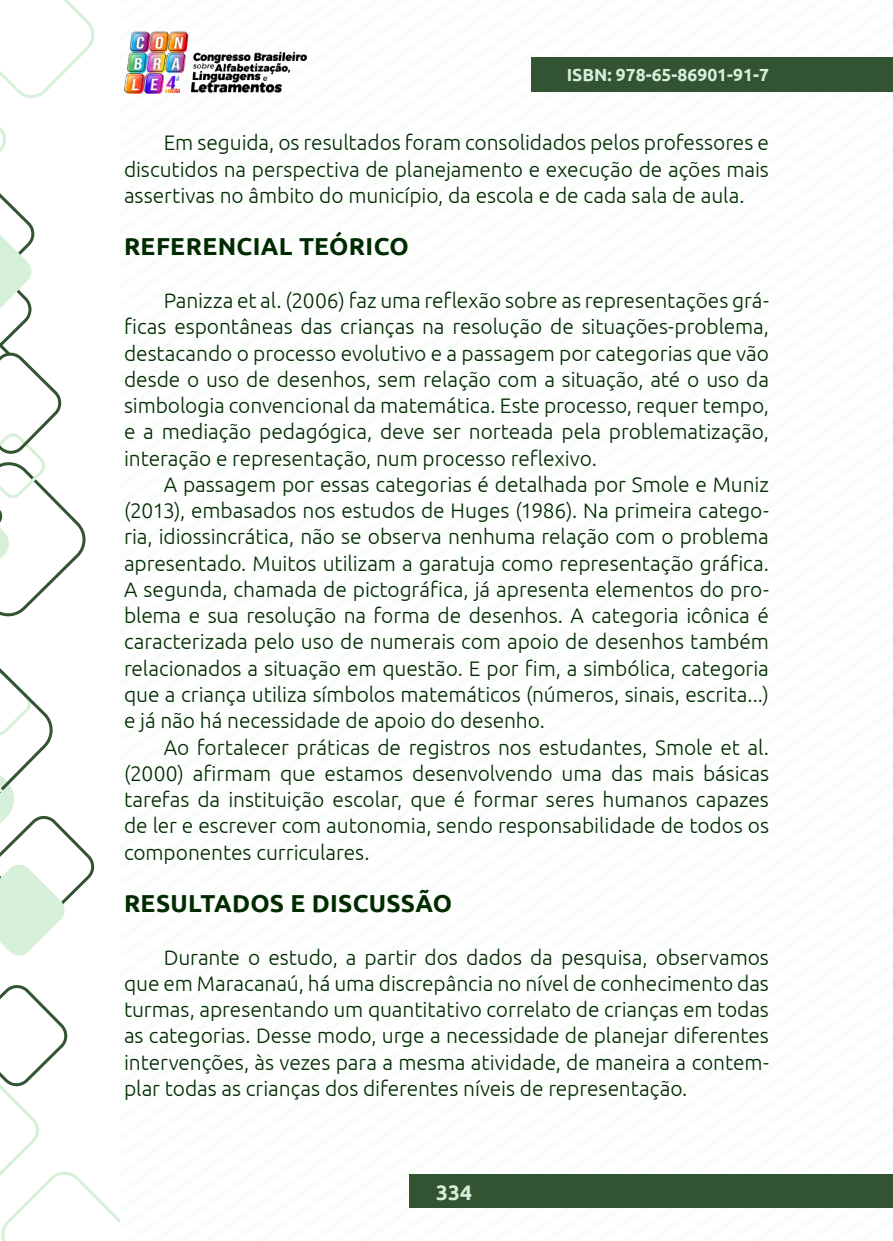
<style>
.page{position:relative;width:893px;height:1241px;background:#fff}
.page>*{position:absolute;margin:0;border:0;box-sizing:border-box;transform-origin:0 0}
._9_SUBTÍTULO{font:700 24.5px "Ubuntu";letter-spacing:.01em;color:#002b00}
._8_CORPO{font:300 21px/26.2px "Ubuntu";letter-spacing:-.005em;color:#002b00;text-align:justify}
.t1{font:700 21px "Ubuntu";color:#d6efda}
.t2{font:700 17.5px "Ubuntu";color:#d6efda}
</style>
<div class="page">
<img style="left:124px;top:31px;width:182px;height:62px">
<div style="left:532px;top:57px;width:361px;height:35px;background:#335433"></div>
<div style="left:410px;top:1174px;width:483px;height:33px;background:#335433"></div>
<svg style="left:0;top:985px;width:119px;height:255px"></svg>
<svg style="left:0;top:0;width:94px;height:616px"></svg>
<svg style="left:0;top:668px;width:94px;height:288px"></svg>
<p class="t2" style="left:567px;top:64px;width:204px">ISBN: 978-65-86901-91-7</p>
<p class="_8_CORPO" style="left:124px;top:129px;width:646px;text-indent:40px">Em seguida, os resultados foram consolidados pelos professores e discutidos na perspectiva de planejamento e execução de ações mais assertivas no âmbito do município, da escola e de cada sala de aula.</p>
<p class="_9_SUBTÍTULO" style="left:124px;top:232px;width:286px">REFERENCIAL TEÓRICO</p>
<p class="_8_CORPO" style="left:124px;top:287px;width:646px;text-indent:40px">Panizza et al. (2006) faz uma reflexão sobre as representações grá&shy;ficas espontâneas das crianças na resolução de situações-problema, destacando o processo evolutivo e a passagem por categorias que vão desde o uso de desenhos, sem relação com a situação, até o uso da simbologia convencional da matemática. Este processo, requer tempo, e a mediação pedagógica, deve ser norteada pela problematização, interação e representação, num processo reflexivo.</p>
<p class="_8_CORPO" style="left:124px;top:470px;width:646px;text-indent:40px">A passagem por essas categorias é detalhada por Smole e Muniz (2013), embasados nos estudos de Huges (1986). Na primeira catego&shy;ria, idiossincrática, não se observa nenhuma relação com o problema apresentado. Muitos utilizam a garatuja como representação gráfica.<br>A segunda, chamada de pictográfica, já apresenta elementos do pro&shy;blema e sua resolução na forma de desenhos. A categoria icônica é caracterizada pelo uso de numerais com apoio de desenhos também relacionados a situação em questão. E por fim, a simbólica, categoria que a criança utiliza símbolos matemáticos (números, sinais, escrita...) e já não há necessidade de apoio do desenho.</p>
<p class="_8_CORPO" style="left:124px;top:733px;width:646px;text-indent:40px">Ao fortalecer práticas de registros nos estudantes, Smole et al. (2000) afirmam que estamos desenvolvendo uma das mais básicas tarefas da instituição escolar, que é formar seres humanos capazes de ler e escrever com autonomia, sendo responsabilidade de todos os componentes curriculares.</p>
<p class="_9_SUBTÍTULO" style="left:124px;top:888px;width:330px">RESULTADOS E DISCUSSÃO</p>
<p class="_8_CORPO" style="left:124px;top:943px;width:646px;text-indent:40px">Durante o estudo, a partir dos dados da pesquisa, observamos que em Maracanaú, há uma discrepância no nível de conhecimento das turmas, apresentando um quantitativo correlato de crianças em todas as categorias. Desse modo, urge a necessidade de planejar diferentes intervenções, às vezes para a mesma atividade, de maneira a contem&shy;plar todas as crianças dos diferentes níveis de representação.</p>
<p class="t1" style="left:436px;top:1178px;width:37px">334</p>
</div>
